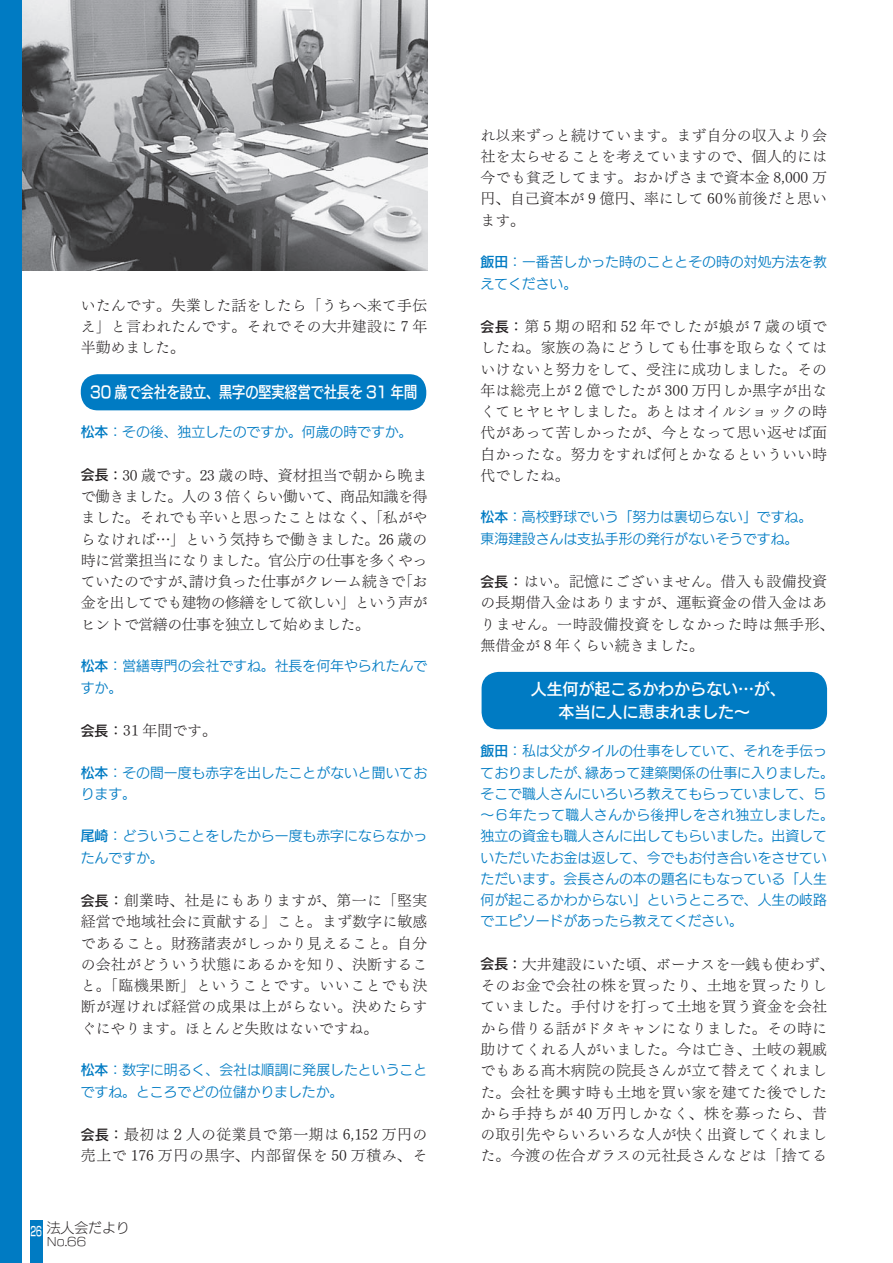
<style>
.page{position:relative;width:893px;height:1263px;background:#fff}
.page>*{position:absolute;margin:0;border:0;box-sizing:border-box;transform-origin:0 0}
.t1{font:15.9px/23.4px "New Rodin Pro DB";color:#fff}
.t2{font:15.9px "New Rodin Pro DB";color:#fff;scale:.82 1}
.t3{font:14.85px/21.3px "Tsuku Min Pro L";letter-spacing:.015em;color:#231f20;text-align:justify}
.t4{font:14.85px/21.3px "Tsuku Min Pro L";letter-spacing:.035em;color:#231f20}
.t5{font:13.8px/21.3px "New Rodin Pro M";letter-spacing:.005em;color:#007bc3}
.t6{font:13.8px "New Rodin Pro L";color:#231f20}
.t7{font:12.75px "New Rodin Pro DB";color:#fff;scale:.55 1}
.t8{font:11.7px "New Rodin Pro L";color:#231f20}
.s1{font-family:"New Rodin Pro DB"}
.s2{font-family:"New Rodin Pro DB";font-size:13.8px}
</style>
<div class="page">
<div style="left:81px;top:374px;width:345px;height:36px;background:#007bc3;border-radius:17px"></div>
<div style="left:482px;top:672px;width:345px;height:57px;background:#007bc3;border-radius:17px"></div>
<img style="left:21px;top:0;width:406px;height:270px">
<div style="left:30px;top:1220px;width:13px;height:43px;background:#007bc3"></div>
<div style="left:0;top:0;width:21px;height:1263px;background:#007bc3"></div>
<p class="t3" style="left:81px;top:293px;width:348px">いたんです。失業した話をしたら「うちへ来て手伝え」と言われたんです。それでその大井建設に 7 年半勤めました。</p>
<p class="t2" style="left:90px;top:379px;width:400px">30 歳で会社を設立、黒字の堅実経営で社長を 31 年間</p>
<p class="t5" style="left:81px;top:420px;width:333px"><span class="s1">松本</span>：その後、独立したのですか。何歳の時ですか。</p>
<p class="t3" style="left:81px;top:463px;width:348px"><span class="s2">会長</span>：30 歳です。23 歳の時、資材担当で朝から晩まで働きました。人の 3 倍くらい働いて、商品知識を得ました。それでも辛いと思ったことはなく、「私がやらなければ…」という気持ちで働きました。26 歳の時に営業担当になりました。官公庁の仕事を多くやっていたのですが、請け負った仕事がクレーム続きで「お金を出してでも建物の修繕をして欲しい」という声がヒントで営繕の仕事を独立して始めました。</p>
<p class="t5" style="left:81px;top:654px;width:348px"><span class="s1">松本</span>：営繕専門の会社ですね。社長を何年やられたんですか。</p>
<p class="t3" style="left:81px;top:718px;width:138px"><span class="s2">会長</span>：31 年間です。</p>
<p class="t5" style="left:81px;top:760px;width:348px"><span class="s1">松本</span>：その間一度も赤字を出したことがないと聞いております。</p>
<p class="t5" style="left:81px;top:824px;width:348px"><span class="s1">尾崎</span>：どういうことをしたから一度も赤字にならなかったんですか。</p>
<p class="t3" style="left:81px;top:888px;width:348px"><span class="s2">会長</span>：創業時、社是にもありますが、第一に「堅実経営で地域社会に貢献する」こと。まず数字に敏感であること。財務諸表がしっかり見えること。自分の会社がどういう状態にあるかを知り、決断すること。「臨機果断」ということです。いいことでも決断が遅ければ経営の成果は上がらない。決めたらすぐにやります。ほとんど失敗はないですね。</p>
<p class="t5" style="left:81px;top:1058px;width:348px"><span class="s1">松本</span>：数字に明るく、会社は順調に発展したということですね。ところでどの位儲かりましたか。</p>
<p class="t4" style="left:81px;top:1122px;width:348px"><span class="s2">会長</span>：最初は２人の従業員で第一期は 6,152 万円の売上で 176 万円の黒字、内部留保を 50 万積み、そ</p>
<p class="t6" style="left:47px;top:1216px;width:84px">法人会だより</p>
<p class="t8" style="left:47px;top:1231px;width:41px">No.66</p>
<p class="t7" style="left:30px;top:1220px;width:22px">26</p>
<p class="t3" style="left:480px;top:123px;width:348px">れ以来ずっと続けています。まず自分の収入より会社を太らせることを考えていますので、個人的には今でも貧乏してます。おかげさまで資本金 8,000 万円、自己資本が 9 億円、率にして 60％前後だと思います。</p>
<p class="t5" style="left:480px;top:250px;width:348px"><span class="s1">飯田</span>：一番苦しかった時のこととその時の対処方法を教えてください。</p>
<p class="t3" style="left:480px;top:314px;width:348px"><span class="s2">会長</span>：第 5 期の昭和 52 年でしたが娘が 7 歳の頃でしたね。家族の為にどうしても仕事を取らなくてはいけないと努力をして、受注に成功しました。その年は総売上が 2 億でしたが 300 万円しか黒字が出なくてヒヤヒヤしました。あとはオイルショックの時代があって苦しかったが、今となって思い返せば面白かったな。努力をすれば何とかなるといういい時代でしたね。</p>
<p class="t5" style="left:480px;top:505px;width:333px"><span class="s1">松本</span>：高校野球でいう「努力は裏切らない」ですね。東海建設さんは支払手形の発行がないそうですね。</p>
<p class="t3" style="left:480px;top:569px;width:355px;text-align:left"><span class="s2">会長</span>：はい。記憶にございません。借入も設備投資の長期借入金はありますが、運転資金の借入金はありません。一時設備投資をしなかった時は無手形、無借金が 8 年くらい続きました。</p>
<p class="t1" style="left:559px;top:676px;width:229px;text-indent:-28px">人生何が起こるかわからない…が、本当に人に恵まれました～</p>
<p class="t5" style="left:480px;top:739px;width:355px"><span class="s1">飯田</span>：私は父がタイルの仕事をしていて、それを手伝っておりましたが、縁あって建築関係の仕事に入りました。そこで職人さんにいろいろ教えてもらっていまして、５～６年たって職人さんから後押しをされ独立しました。独立の資金も職人さんに出してもらいました。出資していただいたお金は返して、今でもお付き合いをさせていただいます。会長さんの本の題名にもなっている「人生何が起こるかわからない」というところで、人生の岐路でエピソードがあったら教えてください。</p>
<p class="t3" style="left:480px;top:952px;width:355px;text-align:left"><span class="s2">会長</span>：大井建設にいた頃、ボーナスを一銭も使わず、そのお金で会社の株を買ったり、土地を買ったりしていました。手付けを打って土地を買う資金を会社から借りる話がドタキャンになりました。その時に助けてくれる人がいました。今は亡き、土岐の親戚でもある髙木病院の院長さんが立て替えてくれました。会社を興す時も土地を買い家を建てた後でしたから手持ちが 40 万円しかなく、株を募ったら、昔の取引先やらいろいろな人が快く出資してくれました。今渡の佐合ガラスの元社長さんなどは「捨てる</p>
</div>
